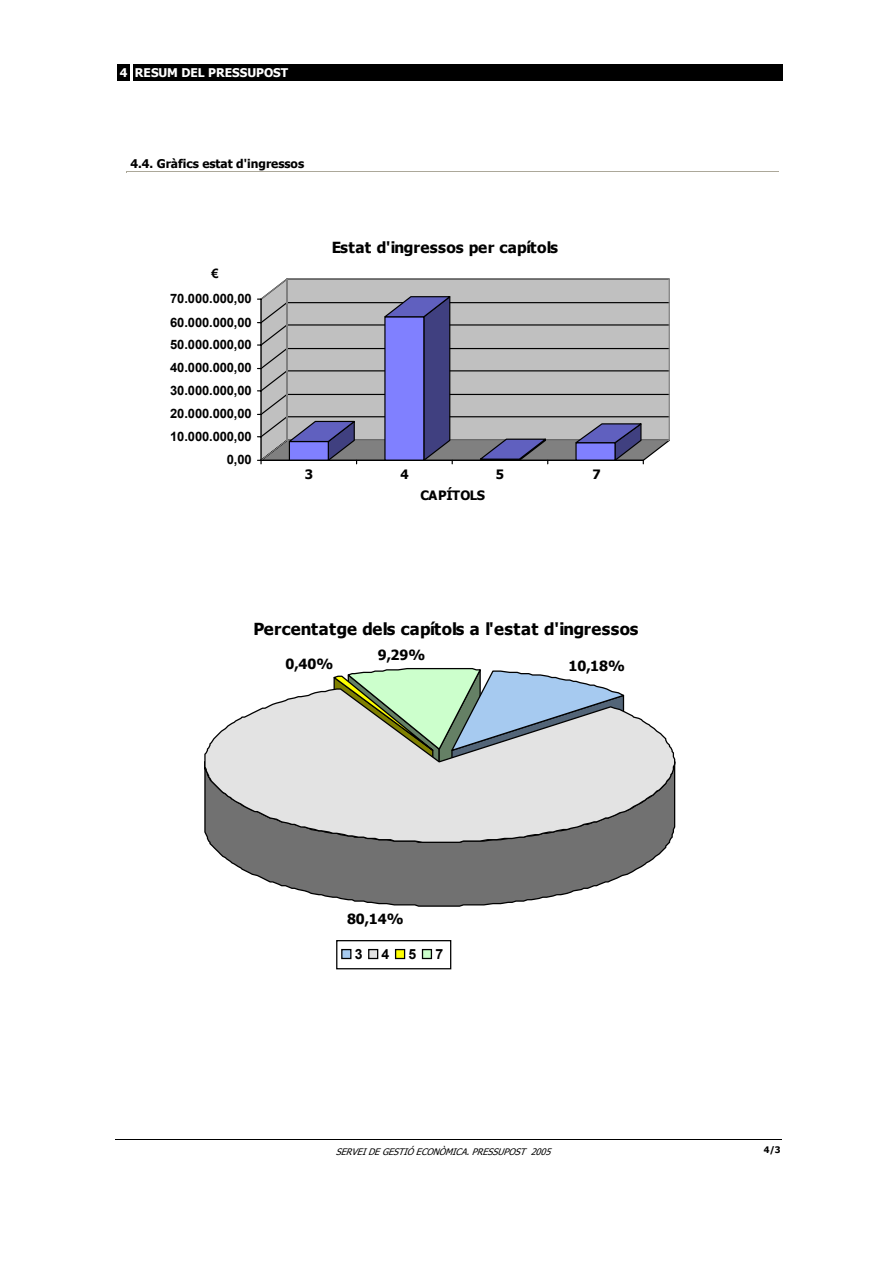
<style>
.page{position:relative;width:893px;height:1263px;background:#fff}
.page>*{position:absolute;margin:0;border:0;box-sizing:border-box;transform-origin:0 0}
.t1{font:700 16.65px "Tahoma";letter-spacing:.02em;color:#000}
.t2{font:700 15.3px "Tahoma";letter-spacing:.015em;color:#000}
.t3{font:700 14.1px "Tahoma";color:#000}
.t4{font:700 14.1px "Arial";color:#000}
.t5{font:700 12.9px "Arial";letter-spacing:-.005em;color:#000}
.t6{font:700 12.9px "Tahoma";letter-spacing:-.03em;color:#000}
.t7{font:700 12px "Tahoma";color:#000}
.t8{font:700 12px "Tahoma";letter-spacing:-.005em;color:#fff}
.t9{font:italic 9px "Tahoma";color:#000}
.t10{font:700 9px "Tahoma";color:#000}
</style>
<div class="page">
<div style="left:133px;top:64px;width:649px;height:17px;background:#000"></div>
<div style="left:118px;top:64px;width:12px;height:17px;background:#000"></div>
<svg style="left:257px;top:279px;width:412px;height:185px;background:#a1a1b3"></svg>
<svg style="left:333px;top:668px;width:273px;height:20px"></svg>
<svg style="left:209px;top:844px;width:460px;height:63px;fill:#717171"></svg>
<svg style="left:204px;top:688px;width:472px;height:156px;background:#c5cbc9"></svg>
<div style="left:336px;top:940px;width:115px;height:29px;border:1px solid #000"></div>
<div style="left:341px;top:949px;width:10px;height:10px;background:#a6caf0;border:1px solid #000"></div>
<div style="left:368px;top:949px;width:10px;height:10px;background:#e3e3e3;border:1px solid #000"></div>
<div style="left:395px;top:949px;width:10px;height:10px;background:#ff0;border:1px solid #000"></div>
<div style="left:422px;top:949px;width:10px;height:10px;background:#cfc;border:1px solid #000"></div>
<hr style="left:126px;top:171px;width:652px;height:2px;background:#aca89a">
<hr style="left:115px;top:1140px;width:666px;height:1px;background:#000">
<p class="t8" style="left:120px;top:65px;width:170px">4 RESUM DEL PRESSUPOST</p>
<p class="t7" style="left:130px;top:156px;width:175px">4.4. Gràfics estat d'ingressos</p>
<p class="t5" style="left:211px;top:267px;width:9px">€</p>
<p class="t5" style="left:170px;top:291px;width:83px">70.000.000,00</p>
<p class="t5" style="left:170px;top:315px;width:83px">60.000.000,00</p>
<p class="t5" style="left:170px;top:337px;width:83px">50.000.000,00</p>
<p class="t5" style="left:170px;top:361px;width:83px">40.000.000,00</p>
<p class="t5" style="left:170px;top:383px;width:83px">30.000.000,00</p>
<p class="t5" style="left:170px;top:407px;width:83px">20.000.000,00</p>
<p class="t5" style="left:170px;top:429px;width:83px">10.000.000,00</p>
<p class="t5" style="left:227px;top:453px;width:26px">0,00</p>
<p class="t2" style="left:332px;top:238px;width:228px">Estat d'ingressos per capítols</p>
<p class="t6" style="left:305px;top:466px;width:10px">3</p>
<p class="t6" style="left:400px;top:466px;width:10px">4</p>
<p class="t6" style="left:496px;top:466px;width:10px">5</p>
<p class="t6" style="left:592px;top:466px;width:10px">7</p>
<p class="t6" style="left:420px;top:488px;width:66px">CAPÍTOLS</p>
<p class="t1" style="left:253px;top:619px;width:386px">Percentatge dels capítols a l'estat d'ingressos</p>
<p class="t3" style="left:568px;top:657px;width:58px">10,18%</p>
<p class="t3" style="left:378px;top:646px;width:49px">9,29%</p>
<p class="t3" style="left:285px;top:655px;width:49px">0,40%</p>
<p class="t3" style="left:347px;top:910px;width:58px">80,14%</p>
<p class="t4" style="left:355px;top:946px;width:9px">3</p>
<p class="t4" style="left:381px;top:946px;width:9px">4</p>
<p class="t4" style="left:408px;top:946px;width:9px">5</p>
<p class="t4" style="left:435px;top:946px;width:9px">7</p>
<p class="t9" style="left:336px;top:1146px;width:220px">SERVEIDEGESTIÓECONÒMICA.PRESSUPOST 2005</p>
<p class="t10" style="left:764px;top:1144px;width:18px">4/3</p>
</div>
